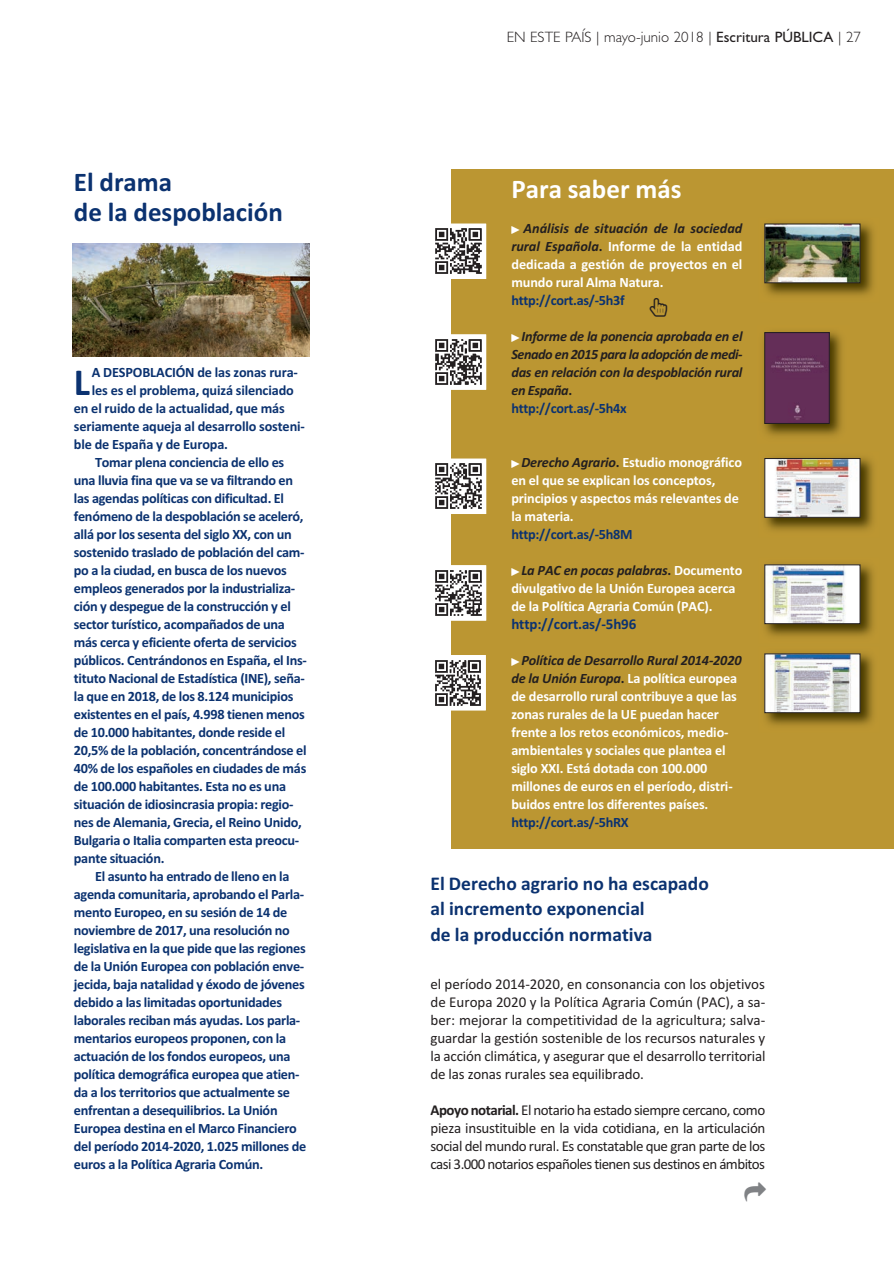
<style>
.page{position:relative;width:894px;height:1264px;background:#fff}
.page>*{position:absolute;margin:0;border:0;box-sizing:border-box;transform-origin:0 0}
.t1{font:700 38.25px "Calibri";color:#0b3270}
.t2{font:700 27px/30px "Calibri";color:#0b3270}
.t3{font:700 27px "Calibri";color:#fff}
.t4{font:700 19.5px/25.5px "Calibri";color:#0b3270}
.t5{font:15px/18px "Calibri";letter-spacing:-.02em;color:#231f20;text-align:justify}
.t6{font:300 15px "Gill Sans";color:#231f20}
.t7{font:700 15px "Calibri";letter-spacing:-.01em;color:#0b3270}
.t8{font:700 14.25px "Calibri";letter-spacing:-.02em;color:#0b3270}
.t9{font:700 14.25px/18px "Calibri";letter-spacing:-.01em;color:#fff}
.t10{font:italic 700 14.25px/18px "Calibri";letter-spacing:-.015em;color:#231f20}
.s1{font-weight:400}
.s2{font-style:italic;color:#231f20}
.s3{color:#231f20}
.s4{font-style:normal}
.s5{font-style:normal;color:#0b3270}
.s6{font-weight:700}
</style>
<div class="page">
<div style="left:451px;top:169px;width:443px;height:679px;background:#bb9632"></div>
<img style="left:435px;top:224px;width:51px;height:55px">
<img style="left:435px;top:334px;width:51px;height:56px">
<img style="left:435px;top:459px;width:51px;height:55px">
<img style="left:764px;top:223px;width:110px;height:73px">
<img style="left:766px;top:226px;width:92px;height:55px">
<div style="left:764px;top:224px;width:96px;height:59px;border:1px solid #231f20"></div>
<img style="left:763px;top:332px;width:79px;height:104px">
<img style="left:766px;top:334px;width:61px;height:88px">
<div style="left:764px;top:332px;width:65px;height:92px;border:1px solid #231f20"></div>
<img style="left:765px;top:457px;width:109px;height:74px">
<img style="left:766px;top:460px;width:92px;height:56px">
<div style="left:764px;top:458px;width:96px;height:60px;border:1px solid #231f20"></div>
<img style="left:435px;top:565px;width:51px;height:55px">
<img style="left:764px;top:564px;width:110px;height:73px">
<img style="left:766px;top:566px;width:92px;height:56px">
<div style="left:764px;top:564px;width:96px;height:60px;border:1px solid #231f20"></div>
<img style="left:435px;top:655px;width:51px;height:55px">
<img style="left:764px;top:653px;width:110px;height:73px">
<img style="left:766px;top:655px;width:92px;height:56px">
<div style="left:764px;top:653px;width:96px;height:60px;border:1px solid #231f20"></div>
<img style="left:72px;top:243px;width:237px;height:113px">
<h2 class="t2" style="left:74px;top:165px;width:210px">El drama<br>de la despoblación</h2>
<h1 class="t1" style="left:74px;top:358px;width:18px">L</h1>
<p class="t8" style="left:92px;top:363px;width:208px">A DESPOBLACIÓN de las zonas rura-</p>
<p class="t8" style="left:92px;top:381px;width:203px">les es el problema, quizá silenciado</p>
<p class="t8" style="left:74px;top:399px;width:212px">en el ruido de la actualidad, que más</p>
<p class="t8" style="left:74px;top:417px;width:232px">seriamente aqueja al desarrollo sosteni-</p>
<p class="t8" style="left:74px;top:435px;width:156px">ble de España y de Europa.</p>
<p class="t8" style="left:95px;top:453px;width:191px">Tomar plena conciencia de ello es</p>
<p class="t8" style="left:74px;top:471px;width:221px">una lluvia fina que va se va filtrando en</p>
<p class="t8" style="left:74px;top:489px;width:212px">las agendas políticas con dificultad. El</p>
<p class="t8" style="left:74px;top:507px;width:231px">fenómeno de la despoblación se aceleró,</p>
<p class="t8" style="left:74px;top:525px;width:219px">allá por los sesenta del siglo XX, con un</p>
<p class="t8" style="left:74px;top:543px;width:232px">sostenido traslado de población del cam-</p>
<p class="t8" style="left:74px;top:561px;width:214px">po a la ciudad, en busca de los nuevos</p>
<p class="t8" style="left:74px;top:579px;width:223px">empleos generados por la industrializa-</p>
<p class="t8" style="left:74px;top:597px;width:218px">ción y despegue de la construcción y el</p>
<p class="t8" style="left:74px;top:615px;width:213px">sector turístico, acompañados de una</p>
<p class="t8" style="left:74px;top:633px;width:224px">más cerca y eficiente oferta de servicios</p>
<p class="t8" style="left:74px;top:651px;width:234px">públicos. Centrándonos en España, el Ins-</p>
<p class="t8" style="left:74px;top:669px;width:232px">tituto Nacional de Estadística (INE), seña-</p>
<p class="t8" style="left:74px;top:687px;width:221px">la que en 2018, de los 8.124 municipios</p>
<p class="t8" style="left:74px;top:705px;width:232px">existentes en el país, 4.998 tienen menos</p>
<p class="t8" style="left:74px;top:723px;width:213px">de 10.000 habitantes, donde reside el</p>
<p class="t8" style="left:74px;top:741px;width:234px">20,5% de la población, concentrándose el</p>
<p class="t8" style="left:74px;top:759px;width:234px">40% de los españoles en ciudades de más</p>
<p class="t8" style="left:74px;top:777px;width:214px">de 100.000 habitantes. Esta no es una</p>
<p class="t8" style="left:74px;top:795px;width:221px">situación de idiosincrasia propia: regio-</p>
<p class="t8" style="left:74px;top:813px;width:229px">nes de Alemania, Grecia, el Reino Unido,</p>
<p class="t8" style="left:74px;top:831px;width:227px">Bulgaria o Italia comparten esta preocu-</p>
<p class="t8" style="left:74px;top:849px;width:92px">pante situación.</p>
<p class="t8" style="left:95px;top:867px;width:196px">El asunto ha entrado de lleno en la</p>
<p class="t8" style="left:74px;top:885px;width:232px">agenda comunitaria, aprobando el Parla-</p>
<p class="t8" style="left:74px;top:903px;width:215px">mento Europeo, en su sesión de 14 de</p>
<p class="t8" style="left:74px;top:921px;width:217px">noviembre de 2017, una resolución no</p>
<p class="t8" style="left:74px;top:939px;width:233px">legislativa en la que pide que las regiones</p>
<p class="t8" style="left:74px;top:957px;width:232px">de la Unión Europea con población enve-</p>
<p class="t8" style="left:74px;top:975px;width:232px">jecida, baja natalidad y éxodo de jóvenes</p>
<p class="t8" style="left:74px;top:993px;width:210px">debido a las limitadas oportunidades</p>
<p class="t8" style="left:74px;top:1011px;width:228px">laborales reciban más ayudas. Los parla-</p>
<p class="t8" style="left:74px;top:1029px;width:214px">mentarios europeos proponen, con la</p>
<p class="t8" style="left:74px;top:1047px;width:218px">actuación de los fondos europeos, una</p>
<p class="t8" style="left:74px;top:1065px;width:227px">política demográfica europea que atien-</p>
<p class="t8" style="left:74px;top:1083px;width:218px">da a los territorios que actualmente se</p>
<p class="t8" style="left:74px;top:1101px;width:205px">enfrentan a desequilibrios. La Unión</p>
<p class="t8" style="left:74px;top:1119px;width:224px">Europea destina en el Marco Financiero</p>
<p class="t8" style="left:74px;top:1137px;width:234px">del período 2014-2020, 1.025 millones de</p>
<p class="t8" style="left:74px;top:1155px;width:191px">euros a la Política Agraria Común.</p>
<p class="t6" style="left:507px;top:28px;width:356px">EN ESTE PAÍS | mayo-junio 2018 | <span class="s1">Escritura PÚBLICA</span> | 27</p>
<h2 class="t3" style="left:511px;top:172px;width:172px">Para saber más</h2>
<p class="t9" style="left:511px;top:218px;width:233px;text-align:justify;text-indent:12px"><span class="s2">Análisis de situación de la sociedad rural Española</span><span class="s3">.</span> Informe de la entidad dedicada a gestión de proyectos en el mundo rural Alma Natura.</p>
<p class="t8" style="left:511px;top:291px;width:115px">http://cort.as/-5h3f</p>
<p class="t10" style="left:511px;top:326px;width:233px;text-indent:10px">Informe de la ponencia aprobada en el<br>Senado en 2015 para la adopción de medi&shy;das en relación con la despoblación rural en España<span class="s4">.<br></span><span class="s5">http://cort.as/-5h4x</span></p>
<p class="t9" style="left:511px;top:452px;width:232px;text-indent:10px"><span class="s2">Derecho Agrario</span><span class="s3">.</span> Estudio monográfico en el que se explican los conceptos, principios y aspectos más relevantes de la materia.</p>
<p class="t8" style="left:511px;top:525px;width:123px">http://cort.as/-5h8M</p>
<p class="t9" style="left:511px;top:560px;width:232px;text-indent:10px"><span class="s2">La PAC en pocas palabras</span><span class="s3">.</span> Documento divulgativo de la Unión Europea acerca de la Política Agraria Común (PAC).</p>
<p class="t7" style="left:511px;top:615px;width:126px">http://cort.as/-5h96</p>
<p class="t9" style="left:511px;top:650px;width:232px;text-indent:10px"><span class="s2">Política de Desarrollo Rural 2014-2020 de la Unión Europa</span><span class="s3">.</span> La política europea de desarrollo rural contribuye a que las zonas rurales de la UE puedan hacer frente a los retos económicos, medio&shy;ambientales y sociales que plantea el siglo XXI. Está dotada con 100.000 millones de euros en el período, distri&shy;buidos entre los diferentes países.</p>
<p class="t8" style="left:511px;top:813px;width:119px">http://cort.as/-5hRX</p>
<h3 class="t4" style="left:430px;top:869px;width:280px">El Derecho agrario no ha escapado al incremento exponencial<br>de la producción normativa</h3>
<p class="t5" style="left:430px;top:974px;width:337px">el período 2014-2020, en consonancia con los objetivos de Europa 2020 y la Política Agraria Común (PAC), a sa&shy;ber: mejorar la competitividad de la agricultura; salva&shy;guardar la gestión sostenible de los recursos naturales y la acción climática, y asegurar que el desarrollo territorial de las zonas rurales sea equilibrado.</p>
<p class="t5" style="left:430px;top:1100px;width:336px"><span class="s6">Apoyo notarial.</span> El notario ha estado siempre cercano, como pieza insustituible en la vida cotidiana, en la articulación social del mundo rural. Es constatable que gran parte de los casi 3.000 notarios españoles tienen sus destinos en ámbitos</p>
</div>
